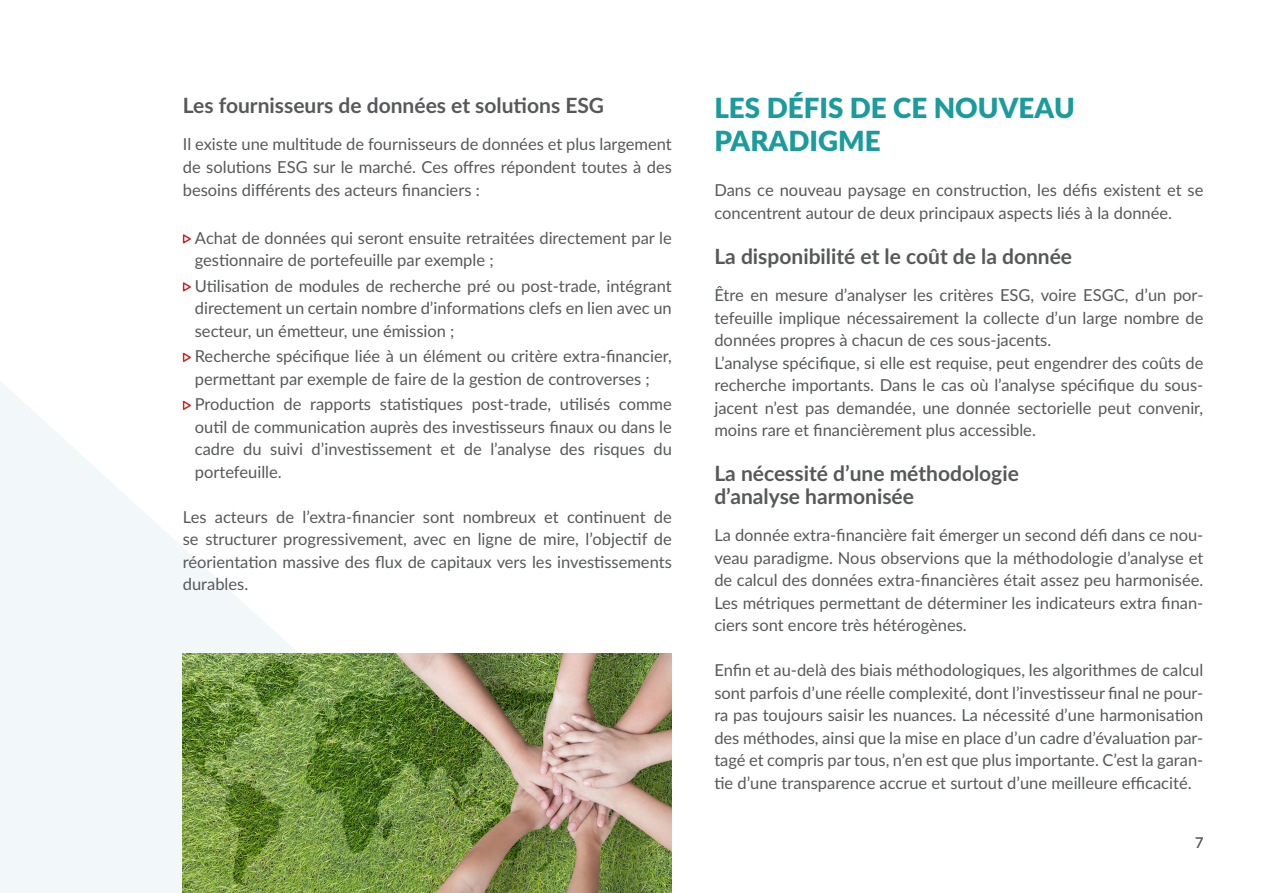
<style>
.page{position:relative;width:1263px;height:893px;background:#fff}
.page>*{position:absolute;margin:0;border:0;box-sizing:border-box;transform-origin:0 0}
.t1{font:900 27.75px/33px "Lato Latin";color:#1b9b9b}
.t2{font:700 21px/22.5px "Lato Latin";color:#57585a}
.t3{font:16.5px/22.5px "Lato Latin";color:#57585a;text-align:justify}
.t4{font:15px "Gotham";color:#5f5f62}
</style>
<div class="page">
<svg style="left:0;top:381px;width:298px;height:512px;fill:#f2f7f9"></svg>
<svg style="left:182px;top:234px;width:9px;height:10px"></svg>
<svg style="left:182px;top:282px;width:9px;height:10px"></svg>
<svg style="left:182px;top:352px;width:9px;height:10px"></svg>
<svg style="left:182px;top:399px;width:11px;height:13px"></svg>
<img style="left:183px;top:653px;width:489px;height:240px">
<p class="t2" style="left:183px;top:94px;width:423px">Les fournisseurs de données et solutions ESG</p>
<p class="t3" style="left:183px;top:133px;width:490px">Il existe une multitude de fournisseurs de données et plus largement de solutions ESG sur le marché. Ces offres répondent toutes à des besoins différents des acteurs financiers :</p>
<p class="t3" style="left:195px;top:226px;width:478px">Achat de données qui seront ensuite retraitées directement par le gestionnaire de portefeuille par exemple ;</p>
<p class="t3" style="left:195px;top:274px;width:478px">Utilisation de modules de recherche pré ou post-trade, intégrant directement un certain nombre d’informations clefs en lien avec un secteur, un émetteur, une émission ;</p>
<p class="t3" style="left:195px;top:345px;width:478px">Recherche spécifique liée à un élément ou critère extra-financier, permettant par exemple de faire de la gestion de controverses ;</p>
<p class="t3" style="left:195px;top:393px;width:478px">Production de rapports statistiques post-trade, utilisés comme outil de communication auprès des investisseurs finaux ou dans le cadre du suivi d’investissement et de l’analyse des risques du portefeuille.</p>
<p class="t3" style="left:183px;top:505px;width:491px">Les acteurs de l’extra-financier sont nombreux et continuent de se structurer progressivement, avec en ligne de mire, l’objectif de réorientation massive des flux de capitaux vers les investissements durables.</p>
<h1 class="t1" style="left:714px;top:91px;width:362px">LES DÉFIS DE CE NOUVEAU<br>PARADIGME</h1>
<p class="t3" style="left:714px;top:179px;width:490px">Dans ce nouveau paysage en construction, les défis existent et se concentrent autour de deux principaux aspects liés à la donnée.</p>
<p class="t2" style="left:714px;top:244px;width:359px">La disponibilité et le coût de la donnée</p>
<p class="t3" style="left:714px;top:284px;width:491px;text-align:left">Être en mesure d’analyser les critères ESG, voire ESGC, d’un por&shy;tefeuille implique nécessairement la collecte d’un large nombre de données propres à chacun de ces sous-jacents.<br>L’analyse spécifique, si elle est requise, peut engendrer des coûts de recherche importants. Dans le cas où l’analyse spécifique du sous&shy;jacent n’est pas demandée, une donnée sectorielle peut convenir, moins rare et financièrement plus accessible.</p>
<p class="t2" style="left:714px;top:462px;width:306px">La nécessité d’une méthodologie d’analyse harmonisée</p>
<p class="t3" style="left:714px;top:524px;width:490px">La donnée extra-financière fait émerger un second défi dans ce nou&shy;veau paradigme. Nous observions que la méthodologie d’analyse et de calcul des données extra-financières était assez peu harmonisée.<br>Les métriques permettant de déterminer les indicateurs extra finan&shy;ciers sont encore très hétérogènes.</p>
<p class="t3" style="left:714px;top:659px;width:490px">Enfin et au-delà des biais méthodologiques, les algorithmes de calcul sont parfois d’une réelle complexité, dont l’investisseur final ne pour&shy;ra pas toujours saisir les nuances. La nécessité d’une harmonisation des méthodes, ainsi que la mise en place d’un cadre d’évaluation par&shy;tagé et compris par tous, n’en est que plus importante. C’est la garan&shy;tie d’une transparence accrue et surtout d’une meilleure efficacité.</p>
<p class="t4" style="left:1195px;top:833px;width:10px">7</p>
</div>
